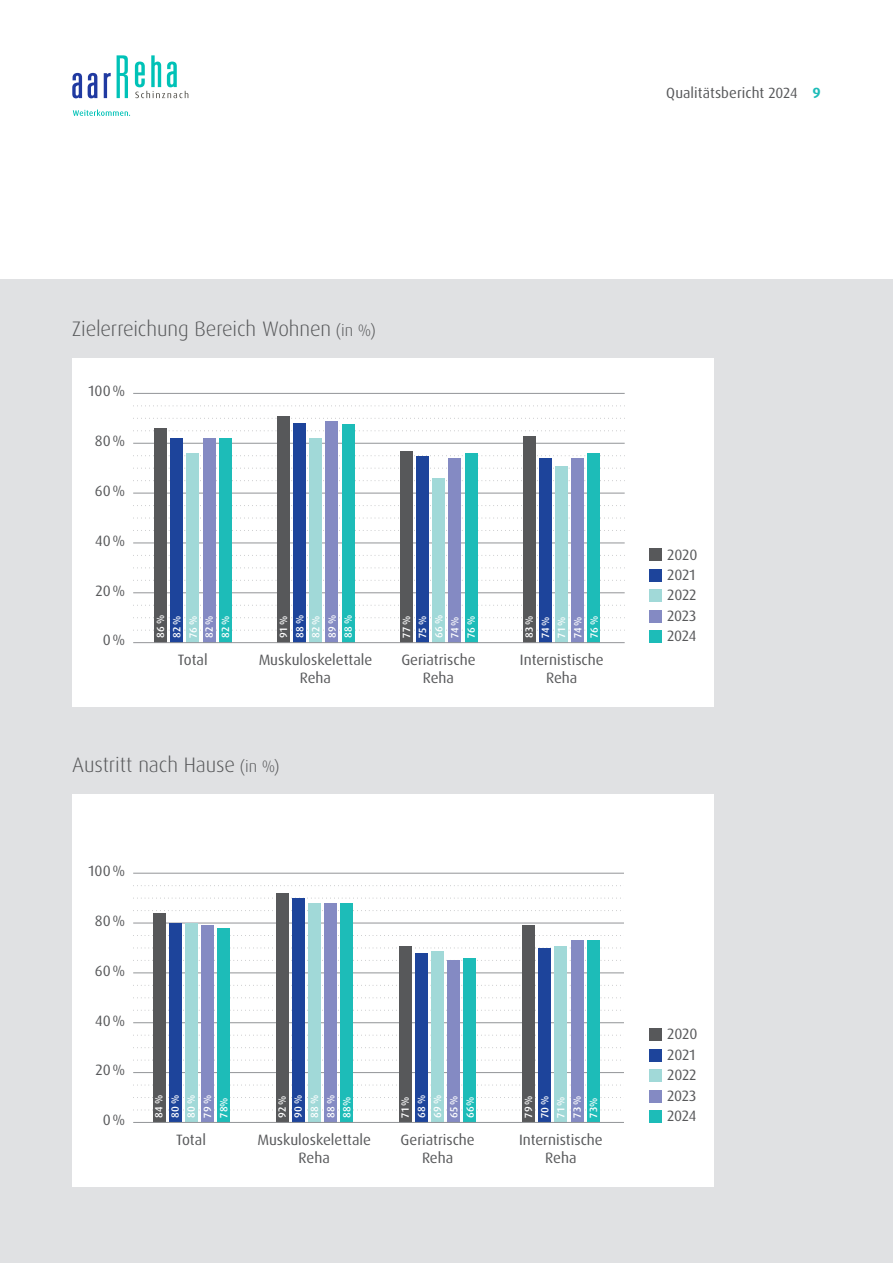
<style>
.page{position:relative;width:893px;height:1263px;background:#fff}
.page>*{position:absolute;margin:0;border:0;box-sizing:border-box;transform-origin:0 0}
.t1{font:300 21px "Dax Pro";letter-spacing:-.005em;color:#57585a}
.t2{font:15px/20.4px "Dax Pro";color:#57585a;text-align:center}
.t3{font:14.85px "Dax Pro";letter-spacing:.005em;color:#57585a}
.t4{font:500 10.5px/16.2px "Dax Pro";letter-spacing:.015em;color:#fff;text-align:justify}
.s1{font-weight:700;color:#1dbcb8}
.s2{font-size:16.5px}
</style>
<div class="page">
<div style="left:0;top:279px;width:893px;height:984px;background:#e0e1e3"></div>
<svg style="left:73px;top:110px;width:57px;height:6px"></svg>
<svg style="left:72px;top:73px;width:10px;height:25px"></svg>
<svg style="left:88px;top:73px;width:9px;height:25px"></svg>
<svg style="left:104px;top:73px;width:7px;height:25px"></svg>
<svg style="left:117px;top:55px;width:11px;height:43px"></svg>
<svg style="left:135px;top:55px;width:53px;height:43px"></svg>
<div style="left:72px;top:794px;width:642px;height:392px;background:#fff"></div>
<hr style="left:133px;top:1022px;width:491px;height:1px;background:#939598">
<hr style="left:133px;top:873px;width:491px;height:1px;background:#939598">
<hr style="left:133px;top:1072px;width:491px;height:1px;background:#939598">
<svg style="left:133px;top:935px;width:488px;height:1px"></svg>
<svg style="left:133px;top:910px;width:488px;height:1px"></svg>
<svg style="left:133px;top:885px;width:488px;height:1px"></svg>
<svg style="left:133px;top:898px;width:488px;height:1px"></svg>
<svg style="left:133px;top:948px;width:488px;height:1px"></svg>
<svg style="left:133px;top:960px;width:488px;height:1px"></svg>
<svg style="left:133px;top:1010px;width:488px;height:1px"></svg>
<svg style="left:133px;top:997px;width:488px;height:1px"></svg>
<svg style="left:133px;top:985px;width:488px;height:1px"></svg>
<svg style="left:133px;top:1060px;width:488px;height:1px"></svg>
<svg style="left:133px;top:1047px;width:488px;height:1px"></svg>
<svg style="left:133px;top:1035px;width:488px;height:1px"></svg>
<svg style="left:133px;top:1110px;width:488px;height:1px"></svg>
<svg style="left:133px;top:1097px;width:488px;height:1px"></svg>
<svg style="left:133px;top:1085px;width:488px;height:1px"></svg>
<hr style="left:133px;top:973px;width:491px;height:1px;background:#939598">
<hr style="left:133px;top:923px;width:491px;height:1px;background:#939598">
<div style="left:399px;top:946px;width:13px;height:176px;background:#57585a"></div>
<div style="left:415px;top:953px;width:13px;height:169px;background:#1d449b"></div>
<div style="left:431px;top:951px;width:13px;height:171px;background:#a1d9d8"></div>
<div style="left:447px;top:960px;width:13px;height:162px;background:#848ac3"></div>
<div style="left:522px;top:925px;width:13px;height:197px;background:#57585a"></div>
<div style="left:538px;top:948px;width:13px;height:174px;background:#1d449b"></div>
<div style="left:554px;top:946px;width:13px;height:176px;background:#a1d9d8"></div>
<div style="left:571px;top:940px;width:12px;height:182px;background:#848ac3"></div>
<div style="left:276px;top:893px;width:13px;height:229px;background:#57585a"></div>
<div style="left:292px;top:898px;width:13px;height:224px;background:#1d449b"></div>
<div style="left:308px;top:903px;width:13px;height:219px;background:#a1d9d8"></div>
<div style="left:324px;top:903px;width:13px;height:219px;background:#848ac3"></div>
<div style="left:153px;top:913px;width:12px;height:209px;background:#57585a"></div>
<div style="left:169px;top:923px;width:13px;height:199px;background:#1d449b"></div>
<div style="left:185px;top:923px;width:13px;height:199px;background:#a1d9d8"></div>
<div style="left:201px;top:925px;width:13px;height:197px;background:#848ac3"></div>
<div style="left:464px;top:958px;width:12px;height:164px;background:#1dbcb8"></div>
<div style="left:587px;top:940px;width:12px;height:182px;background:#1dbcb8"></div>
<div style="left:340px;top:903px;width:13px;height:219px;background:#1dbcb8"></div>
<div style="left:217px;top:928px;width:13px;height:194px;background:#1dbcb8"></div>
<hr style="left:133px;top:1122px;width:491px;height:1px;background:#939598">
<div style="left:649px;top:1049px;width:12px;height:12px;background:#1d449b"></div>
<div style="left:649px;top:1069px;width:12px;height:13px;background:#a1d9d8"></div>
<div style="left:649px;top:1090px;width:12px;height:12px;background:#848ac3"></div>
<div style="left:649px;top:1028px;width:12px;height:13px;background:#57585a"></div>
<div style="left:649px;top:1110px;width:12px;height:12px;background:#1dbcb8"></div>
<div style="left:72px;top:358px;width:642px;height:348px;background:#fff"></div>
<hr style="left:133px;top:543px;width:492px;height:1px;background:#939598">
<hr style="left:133px;top:393px;width:492px;height:1px;background:#939598">
<hr style="left:133px;top:592px;width:492px;height:1px;background:#939598">
<svg style="left:133px;top:455px;width:492px;height:1px"></svg>
<svg style="left:133px;top:430px;width:492px;height:1px"></svg>
<svg style="left:133px;top:406px;width:492px;height:1px"></svg>
<svg style="left:133px;top:418px;width:492px;height:1px"></svg>
<svg style="left:133px;top:468px;width:492px;height:1px"></svg>
<svg style="left:133px;top:480px;width:492px;height:1px"></svg>
<svg style="left:133px;top:530px;width:492px;height:1px"></svg>
<svg style="left:133px;top:518px;width:492px;height:1px"></svg>
<svg style="left:133px;top:505px;width:492px;height:1px"></svg>
<svg style="left:133px;top:580px;width:492px;height:1px"></svg>
<svg style="left:133px;top:568px;width:492px;height:1px"></svg>
<svg style="left:133px;top:555px;width:492px;height:1px"></svg>
<svg style="left:133px;top:630px;width:492px;height:1px"></svg>
<svg style="left:133px;top:617px;width:492px;height:1px"></svg>
<svg style="left:133px;top:605px;width:492px;height:1px"></svg>
<hr style="left:133px;top:493px;width:492px;height:1px;background:#939598">
<hr style="left:133px;top:443px;width:492px;height:1px;background:#939598">
<div style="left:400px;top:451px;width:13px;height:191px;background:#57585a"></div>
<div style="left:416px;top:456px;width:13px;height:186px;background:#1d449b"></div>
<div style="left:432px;top:478px;width:13px;height:164px;background:#a1d9d8"></div>
<div style="left:448px;top:458px;width:13px;height:184px;background:#848ac3"></div>
<div style="left:523px;top:436px;width:13px;height:206px;background:#57585a"></div>
<div style="left:539px;top:458px;width:13px;height:184px;background:#1d449b"></div>
<div style="left:555px;top:466px;width:13px;height:176px;background:#a1d9d8"></div>
<div style="left:571px;top:458px;width:13px;height:184px;background:#848ac3"></div>
<div style="left:277px;top:416px;width:13px;height:226px;background:#57585a"></div>
<div style="left:293px;top:423px;width:13px;height:219px;background:#1d449b"></div>
<div style="left:309px;top:438px;width:13px;height:205px;background:#a1d9d8"></div>
<div style="left:326px;top:421px;width:12px;height:222px;background:#848ac3"></div>
<div style="left:154px;top:428px;width:13px;height:214px;background:#57585a"></div>
<div style="left:170px;top:438px;width:13px;height:204px;background:#1d449b"></div>
<div style="left:186px;top:453px;width:13px;height:189px;background:#a1d9d8"></div>
<div style="left:203px;top:438px;width:12px;height:204px;background:#848ac3"></div>
<div style="left:465px;top:453px;width:12px;height:189px;background:#1dbcb8"></div>
<div style="left:587px;top:453px;width:13px;height:189px;background:#1dbcb8"></div>
<div style="left:342px;top:424px;width:12px;height:219px;background:#1dbcb8"></div>
<div style="left:219px;top:438px;width:13px;height:204px;background:#1dbcb8"></div>
<hr style="left:133px;top:642px;width:492px;height:1px;background:#939598">
<div style="left:649px;top:569px;width:12px;height:13px;background:#1d449b"></div>
<div style="left:649px;top:589px;width:12px;height:13px;background:#a1d9d8"></div>
<div style="left:649px;top:610px;width:12px;height:12px;background:#848ac3"></div>
<div style="left:649px;top:548px;width:12px;height:13px;background:#57585a"></div>
<div style="left:649px;top:630px;width:12px;height:13px;background:#1dbcb8"></div>
<p class="t3" style="left:666px;top:83px;width:156px">Qualitätsbericht 2024 <span class="s1">9</span></p>
<h1 class="t1" style="left:72px;top:315px;width:305px">Zielerreichung Bereich Wohnen <span class="s2">(in %)</span></h1>
<p class="t2" style="left:89px;top:381px;width:38px">100%</p>
<p class="t2" style="left:95px;top:431px;width:32px">80%</p>
<p class="t2" style="left:95px;top:481px;width:32px">60%</p>
<p class="t2" style="left:95px;top:530px;width:32px">40%</p>
<p class="t2" style="left:95px;top:580px;width:31px">20%</p>
<p class="t2" style="left:103px;top:630px;width:24px">0%</p>
<p class="t4" style="left:153px;top:638px;width:24px;rotate:-90deg">86 % 82 % 76 % 82 % 82 %</p>
<p class="t4" style="left:275px;top:638px;width:24px;rotate:-90deg">91 % 88 % 82 % 89 % 88 %</p>
<p class="t4" style="left:398px;top:638px;width:25px;text-align:left;rotate:-90deg">77 %<br>75 %<br>66 %<br>74 %<br>76 %</p>
<p class="t4" style="left:521px;top:638px;width:24px;text-align:left;rotate:-90deg">83 %<br>74 %<br>71 %<br>74 %<br>76 %</p>
<p class="t2" style="left:520px;top:650px;width:85px;line-height:18px">Internistische<br>Reha</p>
<p class="t2" style="left:178px;top:649px;width:31px">Total</p>
<p class="t2" style="left:259px;top:650px;width:115px;line-height:18px">Muskuloskelettale<br>Reha</p>
<p class="t2" style="left:401px;top:650px;width:76px;line-height:18px">Geriatrische<br>Reha</p>
<h1 class="t1" style="left:72px;top:751px;width:209px">Austritt nach Hause <span class="s2">(in %)</span></h1>
<p class="t2" style="left:89px;top:861px;width:38px">100%</p>
<p class="t2" style="left:95px;top:911px;width:32px">80%</p>
<p class="t2" style="left:95px;top:960px;width:32px">60%</p>
<p class="t2" style="left:95px;top:1010px;width:32px">40%</p>
<p class="t2" style="left:95px;top:1060px;width:31px">20%</p>
<p class="t2" style="left:103px;top:1110px;width:24px">0%</p>
<p class="t4" style="left:151px;top:1117px;width:25px;rotate:-90deg">84 % 80 % 80 % 79 % 78%</p>
<p class="t4" style="left:274px;top:1117px;width:25px;rotate:-90deg">92 % 90 % 88 % 88 % 88%</p>
<p class="t4" style="left:397px;top:1118px;width:24px;text-align:left;rotate:-90deg">71 %<br>68 %<br>69 %<br>65 %<br>66%</p>
<p class="t4" style="left:520px;top:1118px;width:24px;rotate:-90deg">79 % 70 % 71 % 73 % 73%</p>
<p class="t2" style="left:176px;top:1129px;width:31px">Total</p>
<p class="t2" style="left:257px;top:1130px;width:115px;line-height:18px">Muskuloskelettale<br>Reha</p>
<p class="t2" style="left:401px;top:1130px;width:76px;line-height:18px">Geriatrische<br>Reha</p>
<p class="t2" style="left:519px;top:1130px;width:85px;line-height:18px">Internistische<br>Reha</p>
<p class="t2" style="left:667px;top:544px;width:32px;text-align:left">2020<br>2021<br>2022<br>2023<br>2024</p>
<p class="t2" style="left:667px;top:1024px;width:32px;text-align:left">2020<br>2021<br>2022<br>2023<br>2024</p>
</div>
